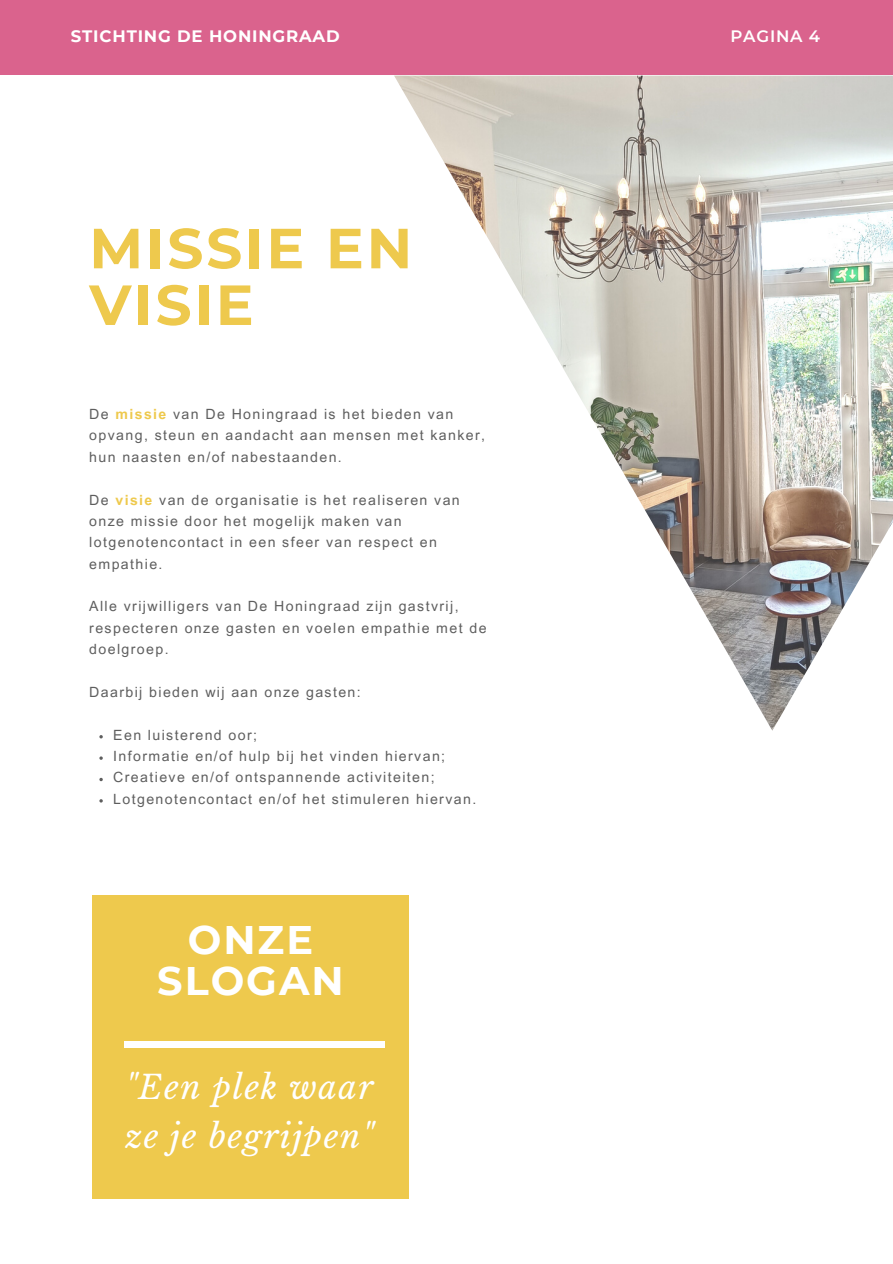
<style>
.page{position:relative;width:893px;height:1264px;background:#fff}
.page>*{position:absolute;margin:0;border:0;box-sizing:border-box;transform-origin:0 0}
.t1{font:700 56.4px/56.7px "Montserrat";letter-spacing:.05em;color:#eec94d}
.t2{font:700 39.75px/40.5px "Montserrat";letter-spacing:.05em;color:#fff;text-align:center}
.t3{font:italic 32.25px "Libre Baskerville";letter-spacing:.05em;color:#fff}
.t4{font:700 16.5px "Montserrat";letter-spacing:.05em;color:#fff}
.t5{font:600 16.5px "Montserrat";letter-spacing:.05em;color:#fff}
.t6{font:14.1px/21.3px "Arial MT Pro";letter-spacing:.1em;color:#5e5e5e}
.s1{font-weight:700;color:#eec94d}
</style>
<div class="page">
<div style="left:0;top:0;width:892px;height:74px;background:#da638d"></div>
<svg style="left:99px;top:735px;width:4px;height:3px"></svg>
<svg style="left:99px;top:777px;width:4px;height:4px"></svg>
<svg style="left:99px;top:799px;width:4px;height:3px"></svg>
<div style="left:92px;top:895px;width:316px;height:303px;background:#eec94d"></div>
<div style="left:124px;top:1041px;width:260px;height:6px;background:#fff"></div>
<img style="left:394px;top:76px;width:498px;height:654px">
<p class="t4" style="left:71px;top:26px;width:270px">STICHTING DE HONINGRAAD</p>
<p class="t5" style="left:730px;top:26px;width:91px">PAGINA 4</p>
<p class="t1" style="left:89px;top:220px;width:324px">MISSIE EN<br>VISIE</p>
<p class="t6" style="left:89px;top:405px;width:397px">De <span class="s1">missie</span> van De Honingraad is het bieden van opvang, steun en aandacht aan mensen met kanker, hun naasten en/of nabestaanden.</p>
<p class="t6" style="left:89px;top:490px;width:372px">De <span class="s1">visie</span> van de organisatie is het realiseren van onze missie door het mogelijk maken van lotgenotencontact in een sfeer van respect en empathie.</p>
<p class="t6" style="left:89px;top:597px;width:398px">Alle vrijwilligers van De Honingraad zijn gastvrij, respecteren onze gasten en voelen empathie met de doelgroep.</p>
<p class="t6" style="left:89px;top:683px;width:273px">Daarbij bieden wij aan onze gasten:</p>
<p class="t6" style="left:113px;top:725px;width:145px">Een luisterend oor;</p>
<p class="t6" style="left:113px;top:747px;width:333px">Informatie en/of hulp bij het vinden hiervan;</p>
<p class="t6" style="left:113px;top:768px;width:323px">Creatieve en/of ontspannende activiteiten;</p>
<p class="t6" style="left:113px;top:789px;width:364px">Lotgenotencontact en/of het stimuleren hiervan.</p>
<p class="t2" style="left:157px;top:919px;width:188px">ONZE<br>SLOGAN</p>
<p class="t3" style="left:125px;top:1067px;width:250px">"Een plek waar</p>
<p class="t3" style="left:125px;top:1116px;width:250px">ze je begrijpen"</p>
</div>
